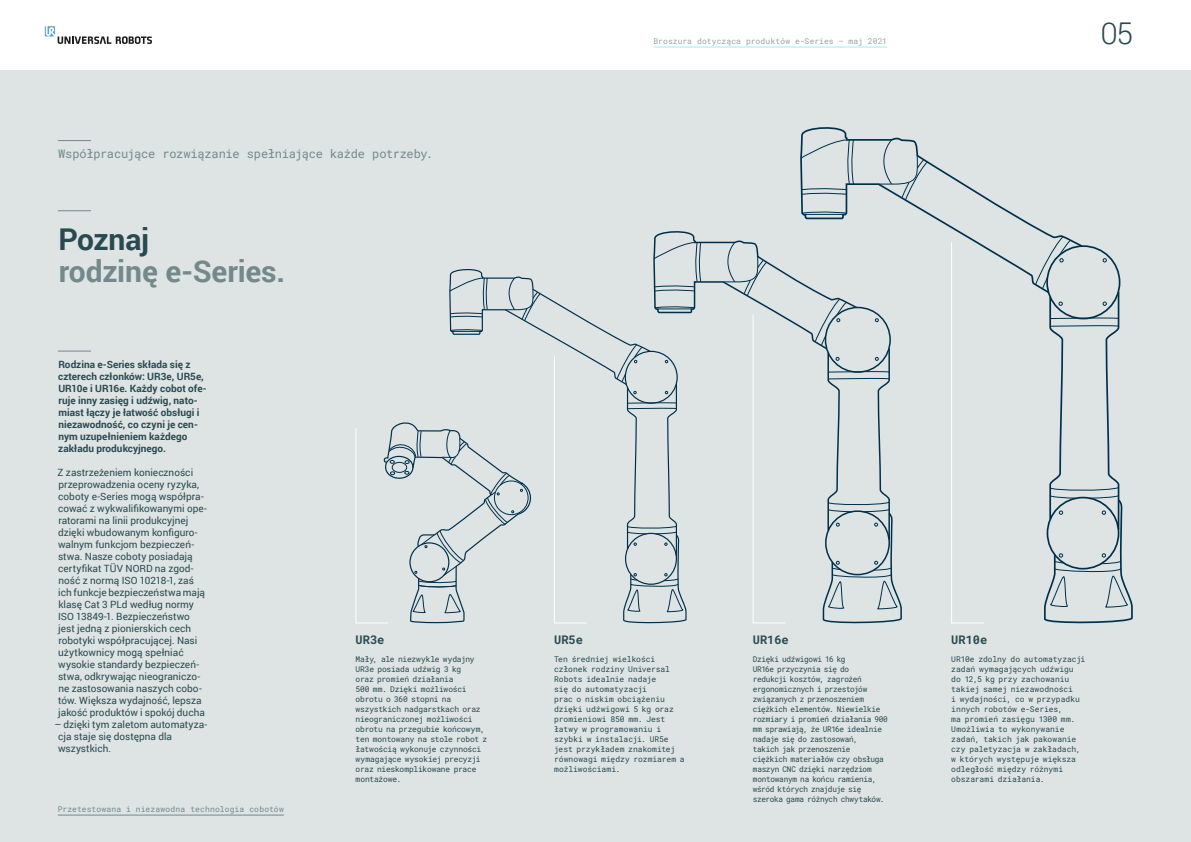
<style>
.page{position:relative;width:1191px;height:842px;background:#fff}
.page>*{position:absolute;margin:0;border:0;box-sizing:border-box;transform-origin:0 0}
.t1{font:700 30px "Roboto";letter-spacing:-.005em;color:#74898c}
.t2{font:700 30px "Roboto";letter-spacing:-.01em;color:#294a4f}
.t3{font:300 30px "Roboto";color:#294a4f}
.t4{font:12px "Roboto Mono";letter-spacing:-.02em;color:#74898c}
.t5{font:700 12px "Roboto Mono";color:#294a4f}
.t6{font:10px/12px "Roboto";color:#294a4f}
.t7{font:700 10px/12px "Roboto";color:#294a4f}
.t8{font:8px/10px "Roboto Mono";letter-spacing:-.02em;color:#294a4f}
.t9{font:8px/10px "Roboto Mono";letter-spacing:-.04em;color:#294a4f;scale:.96 1}
.t10{font:8px "Roboto Mono";letter-spacing:.005em;color:#94a4a7}
.t11{font:8px "Roboto Mono";letter-spacing:.02em;color:#74898c}
</style>
<div class="page">
<div style="left:0;top:70px;width:595px;height:772px;background:#dee3e4"></div>
<svg style="left:45px;top:26px;width:107px;height:18px"></svg>
<div style="left:595px;top:70px;width:596px;height:772px;background:#dee3e4"></div>
<hr style="left:653px;top:47px;width:234px;height:1px;background:#9beef7">
<hr style="left:58px;top:815px;width:226px;height:1px;background:#74898c">
<svg style="left:951px;top:295px;width:33px;height:328px"></svg>
<svg style="left:355px;top:231px;width:547px;height:392px"></svg>
<svg style="left:800px;top:127px;width:264px;height:168px"></svg>
<svg style="left:1034px;top:236px;width:98px;height:387px"></svg>
<svg style="left:801px;top:211px;width:46px;height:3px"></svg>
<hr style="left:805px;top:214px;width:38px;height:1px;background:#003049">
<svg style="left:800px;top:139px;width:54px;height:56px"></svg>
<svg style="left:874px;top:139px;width:54px;height:61px"></svg>
<hr style="left:58px;top:140px;width:33px;height:1px;background:#74898c">
<hr style="left:58px;top:351px;width:33px;height:1px;background:#74898c">
<hr style="left:58px;top:210px;width:33px;height:1px;background:#74898c">
<h2 class="t4" style="left:58px;top:145px;width:376px">Współpracujące rozwiązanie spełniające każde potrzeby.</h2>
<h1 class="t2" style="left:58px;top:218px;width:92px">Poznaj</h1>
<h1 class="t1" style="left:59px;top:250px;width:228px">rodzinę e-Series.</h1>
<p class="t7" style="left:58px;top:358px;width:150px">Rodzina e-Series składa się z czterech członków: UR3e, UR5e,<br>UR10e i UR16e. Każdy cobot ofe&shy;ruje inny zasięg i udźwig, nato&shy;miast łączy je łatwość obsługi i niezawodność, co czyni je cen&shy;nym uzupełnieniem każdego zakładu produkcyjnego.</p>
<p class="t6" style="left:58px;top:466px;width:151px">Z zastrzeżeniem konieczności przeprowadzenia oceny ryzyka, coboty e-Series mogą współpra&shy;cować z wykwalifikowanymi ope&shy;ratorami na linii produkcyjnej dzięki wbudowanym konfiguro&shy;walnym funkcjom bezpieczeń&shy;stwa. Nasze coboty posiadają certyfikat TÜV NORD na zgod&shy;ność z normą ISO 10218-1, zaś ich funkcje bezpieczeństwa mają klasę Cat 3 PLd według normy<br>ISO 13849-1. Bezpieczeństwo jest jedną z pionierskich cech robotyki współpracującej. Nasi użytkownicy mogą spełniać wysokie standardy bezpieczeń&shy;stwa, odkrywając nieograniczo&shy;ne zastosowania naszych cobo&shy;tów. Większa wydajność, lepsza jakość produktów i spokój ducha</p>
<p class="t6" style="left:58px;top:718px;width:151px;text-indent:-4px">– dzięki tym zaletom automatyza&shy;cja staje się dostępna dla wszystkich.</p>
<p class="t11" style="left:58px;top:804px;width:227px">Przetestowana i niezawodna technologia cobotów</p>
<h2 class="t5" style="left:356px;top:631px;width:30px">UR3e</h2>
<p class="t8" style="left:356px;top:654px;width:133px">Mały, ale niezwykle wydajny<br>UR3e posiada udźwig 3 kg<br>oraz promień działania<br>500 mm. Dzięki możliwości obrotu o 360 stopni na wszystkich nadgarstkach oraz nieograniczonej możliwości obrotu na przegubie końcowym, ten montowany na stole robot z łatwością wykonuje czynności wymagające wysokiej precyzji oraz nieskomplikowane prace montażowe.</p>
<p class="t10" style="left:653px;top:36px;width:235px">Broszura dotycząca produktów e-Series – maj 2021</p>
<h1 class="t3" style="left:1100px;top:12px;width:34px">05</h1>
<h2 class="t5" style="left:554px;top:631px;width:30px">UR5e</h2>
<p class="t8" style="left:554px;top:654px;width:132px">Ten średniej wielkości członek rodziny Universal<br>Robots idealnie nadaje<br>się do automatyzacji<br>prac o niskim obciążeniu dzięki udźwigowi 5 kg oraz promieniowi 850 mm. Jest łatwy w programowaniu i szybki w instalacji. UR5e jest przykładem znakomitej równowagi między rozmiarem a możliwościami.</p>
<h2 class="t5" style="left:753px;top:631px;width:37px">UR16e</h2>
<p class="t9" style="left:753px;top:654px;width:142px">Dzięki udźwigowi 16 kg<br>UR16e przyczynia się do<br>redukcji kosztów, zagrożeń ergonomicznych i przestojów związanych z przenoszeniem ciężkich elementów. Niewielkie rozmiary i promień działania 900 mm sprawiają, że UR16e idealnie nadaje się do zastosowań,<br>takich jak przenoszenie<br>ciężkich materiałów czy obsługa maszyn CNC dzięki narzędziom montowanym na końcu ramienia, wśród których znajduje się szeroka gama różnych chwytaków.</p>
<h2 class="t5" style="left:951px;top:631px;width:37px">UR10e</h2>
<p class="t8" style="left:951px;top:654px;width:136px">UR10e zdolny do automatyzacji zadań wymagających udźwigu do 12,5 kg przy zachowaniu takiej samej niezawodności<br>i wydajności, co w przypadku innych robotów e-Series,<br>ma promień zasięgu 1300 mm.<br>Umożliwia to wykonywanie zadań, takich jak pakowanie czy paletyzacja w zakładach, w których występuje większa odległość między różnymi obszarami działania.</p>
</div>
